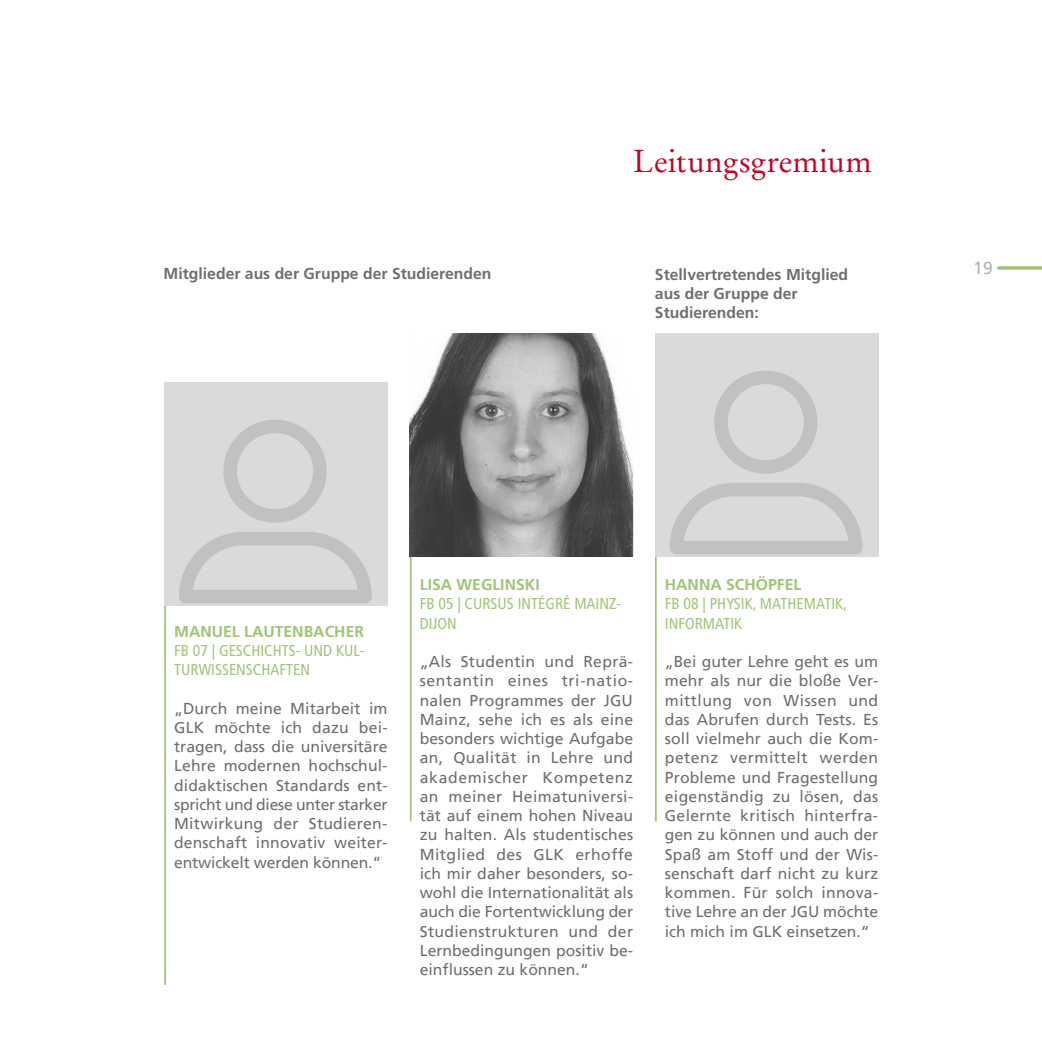
<style>
.page{position:relative;width:1042px;height:1042px;background:#fff}
.page>*{position:absolute;margin:0;border:0;box-sizing:border-box;transform-origin:0 0}
.t1{font:31.5px "Stempel Garamond";color:#c10524}
.t2{font:17.5px "Frutiger LT";color:#b1b2b3}
.t3{font:15.75px/19.2px "Frutiger LT";color:#6f6f6e;text-align:justify}
.t4{font:condensed 15.75px/19.2px "Frutiger LT Com";color:#a1c575}
.t5{font:700 15.75px/19.2px "Frutiger";color:#6f6f6e}
.t6{font:700 15.75px "Frutiger";color:#a1c575}
</style>
<div class="page">
<svg style="left:997px;top:266px;width:45px;height:4px"></svg>
<hr style="left:410px;top:556px;width:2px;height:265px;background:#a1c575">
<hr style="left:655px;top:556px;width:2px;height:265px;background:#a1c575">
<hr style="left:164px;top:603px;width:2px;height:382px;background:#a1c575">
<div style="left:164px;top:382px;width:223px;height:223px;background:#dadada"></div>
<img style="left:410px;top:333px;width:223px;height:224px">
<div style="left:655px;top:333px;width:223px;height:224px;background:#dadada"></div>
<svg style="left:223px;top:420px;width:104px;height:103px"></svg>
<svg style="left:179px;top:532px;width:193px;height:71px"></svg>
<svg style="left:714px;top:371px;width:103px;height:103px"></svg>
<svg style="left:670px;top:483px;width:192px;height:71px"></svg>
<h1 class="t1" style="left:633px;top:142px;width:240px">Leitungsgremium</h1>
<p class="t5" style="left:163px;top:264px;width:329px">Mitglieder aus der Gruppe der Studierenden</p>
<p class="t5" style="left:655px;top:265px;width:195px">Stellvertretendes Mitglied aus der Gruppe der<br>Studierenden:</p>
<p class="t2" style="left:973px;top:257px;width:21px">19</p>
<p class="t6" style="left:174px;top:622px;width:191px">MANUEL LAUTENBACHER</p>
<p class="t4" style="left:174px;top:641px;width:192px">FB 07 | GESCHICHTS- UND KUL-<br>TURWISSENSCHAFTEN</p>
<p class="t3" style="left:174px;top:698px;width:215px">„Durch meine Mitarbeit im GLK möchte ich dazu bei&shy;tragen, dass die universitäre Lehre modernen hochschul&shy;didaktischen Standards ent&shy;spricht und diese unter starker Mitwirkung der Studieren&shy;denschaft innovativ weiter&shy;entwickelt werden können.“</p>
<p class="t6" style="left:420px;top:575px;width:121px">LISA WEGLINSKI</p>
<p class="t4" style="left:420px;top:594px;width:203px">FB 05 | CURSUS INTÉGRÉ MAINZ-<br>DIJON</p>
<p class="t3" style="left:420px;top:652px;width:215px">„Als Studentin und Reprä&shy;sentantin eines tri-natio&shy;nalen Programmes der JGU Mainz, sehe ich es als eine besonders wichtige Aufgabe an, Qualität in Lehre und akademischer Kompetenz an meiner Heimatuniversi&shy;tät auf einem hohen Niveau zu halten. Als studentisches Mitglied des GLK erhoffe ich mir daher besonders, so&shy;wohl die Internationalität als auch die Fortentwicklung der Studienstrukturen und der Lernbedingungen positiv be&shy;einflussen zu können.“</p>
<p class="t6" style="left:665px;top:575px;width:138px">HANNA SCHÖPFEL</p>
<p class="t4" style="left:665px;top:594px;width:184px">FB 08 | PHYSIK, MATHEMATIK,<br>INFORMATIK</p>
<p class="t3" style="left:665px;top:652px;width:215px">„Bei guter Lehre geht es um mehr als nur die bloße Ver&shy;mittlung von Wissen und das Abrufen durch Tests. Es soll vielmehr auch die Kom&shy;petenz vermittelt werden Probleme und Fragestellung eigenständig zu lösen, das Gelernte kritisch hinterfra&shy;gen zu können und auch der Spaß am Stoff und der Wis&shy;senschaft darf nicht zu kurz kommen. Für solch innova&shy;tive Lehre an der JGU möchte ich mich im GLK einsetzen.“</p>
</div>
